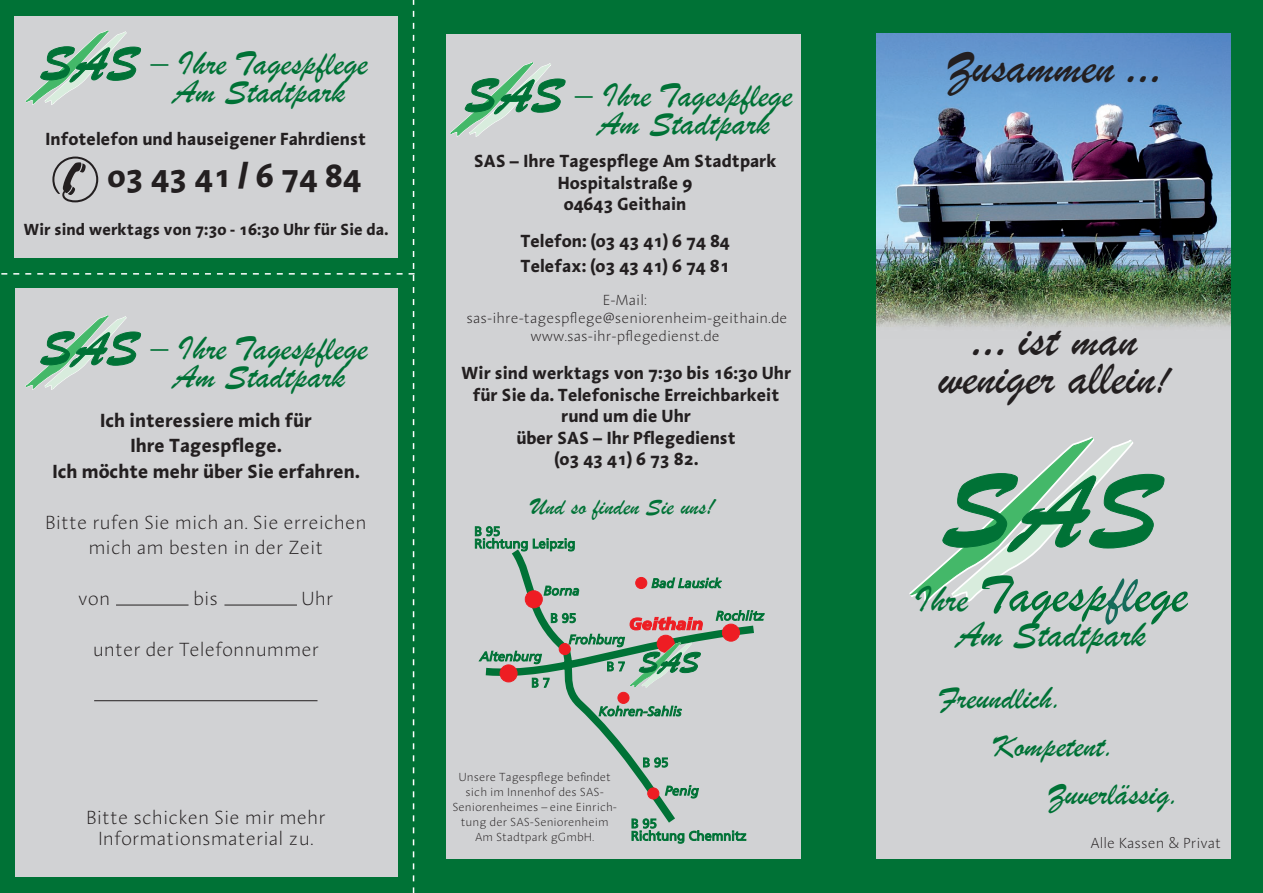
<style>
.page{position:relative;width:1263px;height:893px;background:#007236}
.page>*{position:absolute;margin:0;border:0;box-sizing:border-box;transform-origin:0 0}
.t1{font:54.45px "Brush Script";color:#007236}
.t2{font:49.5px/37.5px "Brush Script";color:#231f20;text-align:center}
.t3{font:38.55px "Brush Script";color:#007236}
.t4{font:34.95px/27.6px "Brush Script";color:#007236;text-align:center}
.t5{font:33px "Brush Script";color:#007236}
.t6{font:700 33px "Linotype Aroma";color:#231f20}
.t7{font:24px "Brush Script";color:#007236}
.t8{font:200 19.5px/25.5px "Linotype Aroma";color:#231f20;text-align:center}
.t9{font:700 19.5px/25.5px "Linotype Aroma";color:#231f20;text-align:center}
.t10{font:700 18px/21.6px "Linotype Aroma";color:#231f20;text-align:center}
.t11{font:700 16.5px "Linotype Aroma";color:#231f20}
.t12{font:200 15px/18px "Linotype Aroma";color:#231f20;text-align:center}
.t13{font:200 12px/15px "Linotype Aroma";color:#231f20;text-align:center}
.s1{font-family:"Brush Script Std";font-size:40.5px}
.s2{font-size:40.5px}
.s3{font-size:38.55px}
.s4{color:#156c5b}
</style>
<div class="page">
<div style="left:876px;top:34px;width:355px;height:825px;background:#d1d2d4"></div>
<svg style="left:909px;top:436px;width:255px;height:166px"></svg>
<div style="left:446px;top:34px;width:355px;height:825px;background:#d1d2d4"></div>
<svg style="left:450px;top:62px;width:115px;height:75px"></svg>
<svg style="left:478px;top:541px;width:276px;height:290px"></svg>
<div style="left:525px;top:591px;width:17px;height:17px;background:#ee1d23;border-radius:50%"></div>
<div style="left:525px;top:591px;width:17px;height:17px;border:1px solid #ee1d23;border-radius:50%"></div>
<div style="left:636px;top:577px;width:11px;height:11px;background:#ee1d23;border-radius:50%"></div>
<div style="left:636px;top:577px;width:11px;height:12px;border:1px solid #ee1d23;border-radius:50%"></div>
<div style="left:618px;top:692px;width:11px;height:11px;background:#ee1d23;border-radius:50%"></div>
<div style="left:618px;top:692px;width:11px;height:11px;border:1px solid #ee1d23;border-radius:50%"></div>
<div style="left:648px;top:788px;width:11px;height:11px;background:#ee1d23;border-radius:50%"></div>
<div style="left:648px;top:788px;width:11px;height:11px;border:1px solid #ee1d23;border-radius:50%"></div>
<div style="left:722px;top:624px;width:17px;height:17px;background:#ee1d23;border-radius:50%"></div>
<div style="left:722px;top:624px;width:17px;height:17px;border:1px solid #ee1d23;border-radius:50%"></div>
<svg style="left:475px;top:526px;width:99px;height:25px"></svg>
<svg style="left:632px;top:819px;width:114px;height:24px"></svg>
<svg style="left:643px;top:758px;width:25px;height:9px"></svg>
<svg style="left:544px;top:586px;width:35px;height:9px"></svg>
<svg style="left:652px;top:578px;width:70px;height:10px"></svg>
<svg style="left:716px;top:610px;width:48px;height:11px"></svg>
<svg style="left:599px;top:706px;width:83px;height:10px"></svg>
<svg style="left:665px;top:785px;width:34px;height:13px"></svg>
<svg style="left:479px;top:613px;width:223px;height:75px"></svg>
<img style="left:876px;top:33px;width:355px;height:294px">
<svg style="left:1px;top:0;width:414px;height:893px"></svg>
<h3 class="t4" style="left:151px;top:50px;width:219px">– Ihre Tagespflege<br>Am Stadtpark</h3>
<p class="t10" style="left:46px;top:128px;width:322px">Infotelefon und hauseigener Fahrdienst</p>
<h3 class="t6" style="left:107px;top:154px;width:255px">03 43 41 / 6 74 84</h3>
<p class="t11" style="left:24px;top:219px;width:366px">Wir sind werktags von 7:30 - 16:30 Uhr für Sie da.</p>
<h3 class="t4" style="left:151px;top:335px;width:219px">– Ihre Tagespflege<br>Am Stadtpark</h3>
<p class="t9" style="left:52px;top:407px;width:308px">Ich interessiere mich für<br>Ihre Tagespflege.<br>Ich möchte mehr über Sie erfahren.</p>
<p class="t8" style="left:45px;top:509px;width:323px">Bitte rufen Sie mich an. Sie erreichen mich am besten in der Zeit</p>
<p class="t8" style="left:78px;top:586px;width:33px">von</p>
<p class="t8" style="left:193px;top:586px;width:27px">bis</p>
<p class="t8" style="left:301px;top:586px;width:34px">Uhr</p>
<p class="t8" style="left:93px;top:637px;width:228px">unter der Telefonnummer</p>
<p class="t8" style="left:86px;top:807px;width:241px;line-height:21px">Bitte schicken Sie mir mehr<br>Informationsmaterial zu.</p>
<h3 class="t4" style="left:575px;top:82px;width:219px">– Ihre Tagespflege<br>Am Stadtpark</h3>
<p class="t10" style="left:474px;top:150px;width:304px">SAS – Ihre Tagespflege Am Stadtpark<br>Hospitalstraße 9<br>04643 Geithain</p>
<p class="t10" style="left:520px;top:228px;width:211px;line-height:25.2px;text-align:left">Telefon: (03 43 41) 6 74 84<br>Telefax: (03 43 41) 6 74 81</p>
<p class="t12" style="left:466px;top:291px;width:323px">E-Mail: sas-ihre-tagespflege@seniorenheim-geithain.de www.sas-ihr-pflegedienst.de</p>
<p class="t10" style="left:461px;top:361px;width:332px">Wir sind werktags von 7:30 bis 16:30 Uhr für Sie da. Telefonische Erreichbarkeit rund um die Uhr<br>über SAS – Ihr Pflegedienst<br>(o3 43 41) 6 73 82.</p>
<h3 class="t7" style="left:531px;top:492px;width:185px">Und so finden Sie uns!</h3>
<p class="t13" style="left:452px;top:769px;width:166px">Unsere Tagespflege befindet sich im Innenhof des SAS-<br>Seniorenheimes –eine Einrich&shy;tung der SAS-Seniorenheim<br>Am Stadtpark gGmbH.</p>
<h2 class="t2" style="left:946px;top:49px;width:218px">Zusammen <span class="s1">...</span></h2>
<h2 class="t2" style="left:939px;top:322px;width:232px"><span class="s1">...</span> ist man weniger allein<span class="s2">!</span></h2>
<h1 class="t1" style="left:914px;top:561px;width:274px"><span class="s3">Ihre</span> Tagesp<span class="s4">fl</span>ege</h1>
<h3 class="t3" style="left:957px;top:611px;width:190px">Am Stadtpark</h3>
<h3 class="t5" style="left:939px;top:678px;width:125px">Freundlich.</h3>
<h3 class="t5" style="left:993px;top:726px;width:123px">Kompetent.</h3>
<h3 class="t5" style="left:1047px;top:774px;width:134px">Zuverlässig.</h3>
<p class="t12" style="left:1090px;top:833px;width:132px">Alle Kassen &amp; Privat</p>
</div>
